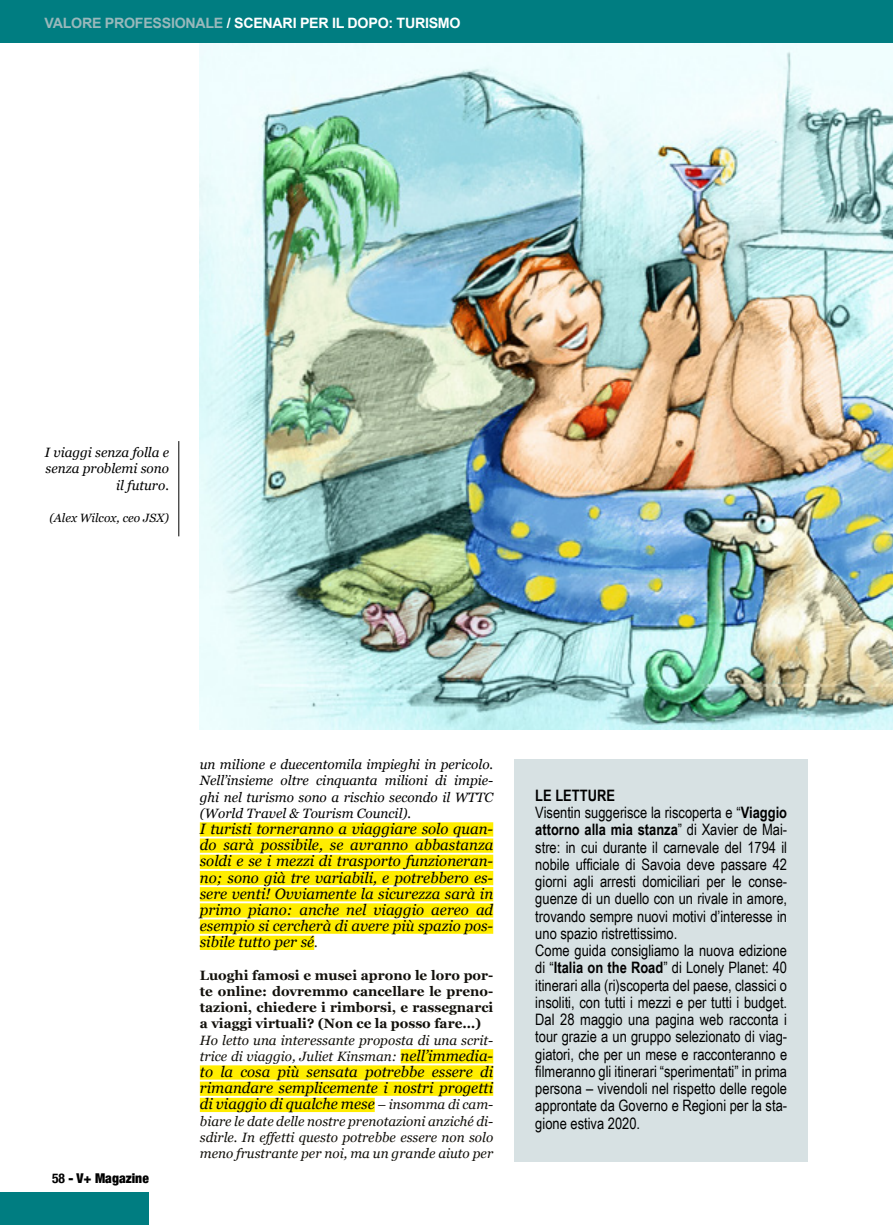
<style>
.page{position:relative;width:893px;height:1225px;background:#fff}
.page>*{position:absolute;margin:0;border:0;box-sizing:border-box;transform-origin:0 0}
.t1{font:15.75px/17.2px "Arial Narrow";color:#000;text-align:justify}
.t2{font:700 15.75px "Arial Narrow";color:#000}
.ARTICOLO_BASE{font:italic 15px/16.2px "Georgia";color:#000;text-align:justify}
.t3{font:700 14.25px "Arial";letter-spacing:-.02em;color:#fff}
.ARTICOLO_BASE-2{font:italic 13.5px/16.2px "Georgia";color:#12100b}
.ARTICOLO_BASE-3{font:italic 13.5px/16.2px "Georgia";color:#000;text-align:justify}
.ARTICOLO_BASE-4{font:700 13.5px/16.2px "Georgia";color:#12100b;text-align:justify}
.t4{font:900 condensed 13.5px "Helvetica Neue";color:#000}
.t5{font:italic 12px "Georgia";color:#000}
.s1{color:#98b8bb}
.s2{font-weight:700}
.s3{font-size:13.5px;color:#12100b}
.s4{font-size:15px;color:#000}
</style>
<div class="page">
<img style="left:200px;top:43px;width:693px;height:686px">
<div style="left:0;top:1192px;width:149px;height:33px;background:#007d81"></div>
<div style="left:200px;top:822px;width:293px;height:14px;background:#ffed00"></div>
<div style="left:200px;top:838px;width:293px;height:14px;background:#ffed00"></div>
<div style="left:200px;top:854px;width:293px;height:15px;background:#ffed00"></div>
<div style="left:200px;top:871px;width:293px;height:14px;background:#ffed00"></div>
<div style="left:200px;top:887px;width:293px;height:14px;background:#ffed00"></div>
<div style="left:200px;top:903px;width:293px;height:14px;background:#ffed00"></div>
<div style="left:200px;top:919px;width:293px;height:14px;background:#ffed00"></div>
<div style="left:200px;top:935px;width:114px;height:15px;background:#ffed00"></div>
<div style="left:401px;top:1049px;width:92px;height:14px;background:#ffed00"></div>
<div style="left:200px;top:1065px;width:293px;height:14px;background:#ffed00"></div>
<div style="left:200px;top:1081px;width:293px;height:14px;background:#ffed00"></div>
<div style="left:200px;top:1097px;width:175px;height:15px;background:#ffed00"></div>
<div style="left:0;top:0;width:893px;height:43px;background:#007d81"></div>
<hr style="left:178px;top:441px;width:1px;height:95px;background:#000">
<div style="left:514px;top:759px;width:294px;height:402px;background:#d7e1e3"></div>
<p class="t3" style="left:45px;top:13px;width:417px"><span class="s1">VALORE PROFESSIONALE</span> / SCENARI PER IL DOPO: TURISMO</p>
<p class="ARTICOLO_BASE-3" style="left:45px;top:444px;width:126px;text-align:right">I viaggi senza folla e senza problemi sono il futuro.</p>
<p class="t5" style="left:49px;top:509px;width:121px">(Alex Wilcox, ceo JSX)</p>
<p class="t4" style="left:52px;top:1166px;width:98px"><span class="s2">58</span> - V+ Magazine</p>
<p class="ARTICOLO_BASE-3" style="left:200px;top:756px;width:295px">un milione e duecentomila impieghi in pericolo.<br>Nell’insieme oltre cinquanta milioni di impie&shy;ghi nel turismo sono a rischio secondo il WTTC (World Travel &amp; Tourism Council).</p>
<p class="ARTICOLO_BASE" style="left:200px;top:820px;width:295px">I turisti torneranno a viaggiare solo quan&shy;do sarà possibile, se avranno abbastanza soldi e se i mezzi di trasporto funzioneran&shy;no; sono già tre variabili, e potrebbero es&shy;sere venti! Ovviamente la sicurezza sarà in primo piano: anche nel viaggio aereo ad esempio si cercherà di avere più spazio pos&shy;sibile tutto per sé<span class="s3">.</span></p>
<p class="ARTICOLO_BASE-4" style="left:200px;top:966px;width:295px">Luoghi famosi e musei aprono le loro por&shy;te online: dovremmo cancellare le preno&shy;tazioni, chiedere i rimborsi, e rassegnarci a viaggi virtuali? (Non ce la posso fare…)</p>
<p class="ARTICOLO_BASE-2" style="left:200px;top:1031px;width:295px">Ho letto una interessante proposta di una scrit&shy;trice di viaggio, Juliet Kinsman: <span class="s4">nell’immedia-</span></p>
<p class="ARTICOLO_BASE" style="left:200px;top:1063px;width:295px">to la cosa più sensata potrebbe essere di rimandare semplicemente i nostri progetti di viaggio di qualche mese <span class="s3">– insomma di cam-</span></p>
<p class="ARTICOLO_BASE-2" style="left:200px;top:1112px;width:295px;text-align:justify">biare le date delle nostre prenotazioni anziché di&shy;sdirle. In effetti questo potrebbe essere non solo meno frustrante per noi, ma un grande aiuto per</p>
<p class="t2" style="left:535px;top:783px;width:81px">LE LETTURE</p>
<p class="t1" style="left:535px;top:803px;width:253px">Visentin suggerisce la riscoperta e “<span class="s2">Viaggio attorno alla mia stanza</span>” di Xavier de Mai&shy;stre: in cui durante il carnevale del 1794 il nobile ufficiale di Savoia deve passare 42 giorni agli arresti domiciliari per le conse&shy;guenze di un duello con un rivale in amore, trovando sempre nuovi motivi d’interesse in uno spazio ristrettissimo.</p>
<p class="t1" style="left:535px;top:941px;width:253px">Come guida consigliamo la nuova edizione di “<span class="s2">Italia on the Road</span>” di Lonely Planet: 40 itinerari alla (ri)scoperta del paese, classici o insoliti, con tutti i mezzi e per tutti i budget.<br>Dal 28 maggio una pagina web racconta i tour grazie a un gruppo selezionato di viag&shy;giatori, che per un mese e racconteranno e filmeranno gli itinerari “sperimentati” in prima persona – vivendoli nel rispetto delle regole approntate da Governo e Regioni per la sta&shy;gione estiva 2020.</p>
</div>
